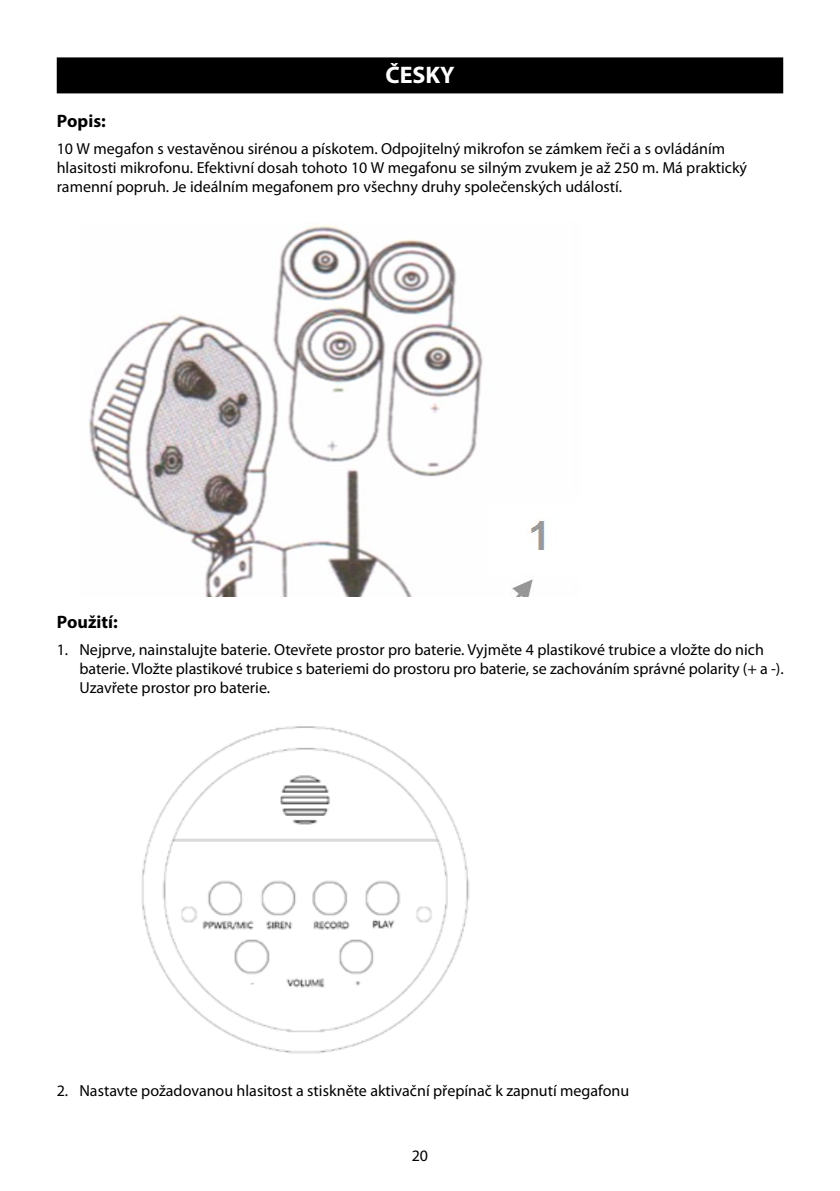
<style>
.page{position:relative;width:840px;height:1191px;background:#fff}
.page>*{position:absolute;margin:0;border:0;box-sizing:border-box;transform-origin:0 0}
.t1{font:700 24px "Myriad Pro";color:#fff}
.t2{font:700 18px "Myriad Pro";color:#000}
.t3{font:16px/19.2px "Myriad Pro";color:#000}
</style>
<div class="page">
<div style="left:57px;top:57px;width:725px;height:36px;background:#000"></div>
<img style="left:89px;top:224px;width:457px;height:373px">
<img style="left:142px;top:726px;width:328px;height:328px">
<h1 class="t1" style="left:385px;top:59px;width:70px">ČESKY</h1>
<p class="t2" style="left:57px;top:109px;width:51px">Popis:</p>
<p class="t3" style="left:57px;top:138px;width:691px">10 W megafon s vestavěnou sirénou a pískotem. Odpojitelný mikrofon se zámkem řeči a s ovládáním hlasitosti mikrofonu. Efektivní dosah tohoto 10 W megafonu se silným zvukem je až 250 m. Má praktický ramenní popruh. Je ideálním megafonem pro všechny druhy společenských událostí.</p>
<p class="t2" style="left:57px;top:610px;width:62px">Použití:</p>
<p class="t3" style="left:79px;top:640px;width:705px;text-indent:-23px">1. Nejprve, nainstalujte baterie. Otevřete prostor pro baterie. Vyjměte 4 plastikové trubice a vložte do nich baterie. Vložte plastikové trubice s bateriemi do prostoru pro baterie, se zachováním správné polarity (+ a -).<br>Uzavřete prostor pro baterie.</p>
<p class="t3" style="left:57px;top:1081px;width:573px">2. Nastavte požadovanou hlasitost a stiskněte aktivační přepínač k zapnutí megafonu</p>
<p class="t3" style="left:411px;top:1146px;width:18px">20</p>
</div>
